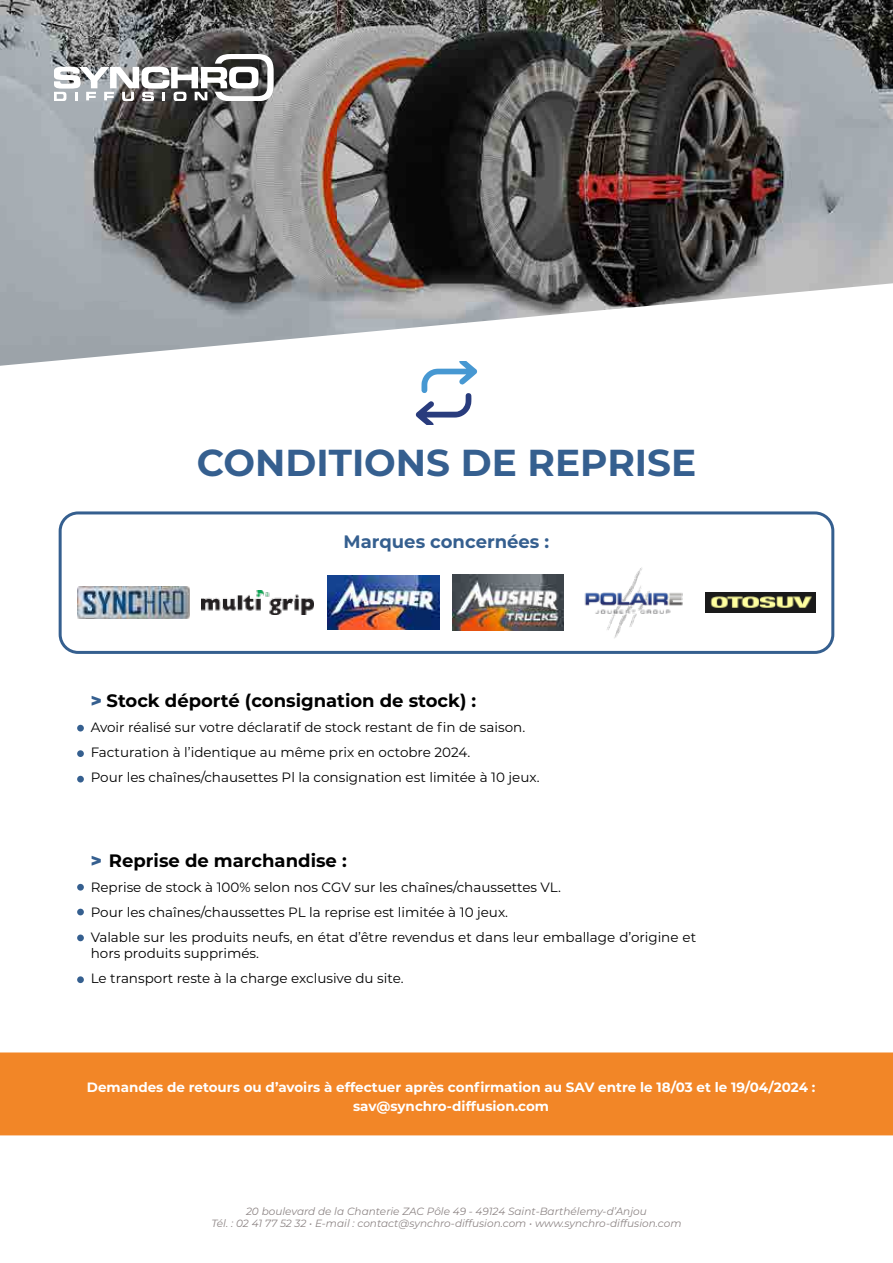
<style>
.page{position:relative;width:893px;height:1263px;background:#fff}
.page>*{position:absolute;margin:0;border:0;box-sizing:border-box;transform-origin:0 0}
.t1{font:700 37.5px "Montserrat";color:#355f8f}
.t2{font:700 18px "Montserrat";color:#000}
.t3{font:700 18px "Montserrat";color:#355f8f}
.t4{font:13.5px/25px "Montserrat";color:#000}
.t5{font:700 13.5px/19px "Montserrat";color:#fff;text-align:center}
.t6{font:italic 10.5px/12.6px "Montserrat";color:#8d8585;text-align:center}
.s1{font-weight:900;color:#355f8f}
</style>
<div class="page">
<img style="left:0;top:0;width:893px;height:303px">
<img style="left:0;top:302px;width:466px;height:64px">
<img style="left:466px;top:302px;width:214px;height:21px">
<svg style="left:415px;top:361px;width:62px;height:63px"></svg>
<img style="left:77px;top:586px;width:113px;height:32px">
<img style="left:202px;top:590px;width:112px;height:24px">
<img style="left:328px;top:575px;width:111px;height:54px">
<img style="left:453px;top:574px;width:111px;height:56px">
<img style="left:584px;top:567px;width:99px;height:72px">
<img style="left:705px;top:592px;width:110px;height:21px">
<div style="left:59px;top:511px;width:775px;height:143px;border:3px solid #355f8f;border-radius:18px"></div>
<div style="left:0;top:1052px;width:893px;height:83px;background:#f28627"></div>
<div style="left:77px;top:725px;width:7px;height:6px;background:#355f8f;border-radius:50%"></div>
<div style="left:77px;top:750px;width:7px;height:7px;background:#355f8f;border-radius:50%"></div>
<div style="left:77px;top:776px;width:7px;height:6px;background:#355f8f;border-radius:50%"></div>
<div style="left:77px;top:884px;width:7px;height:6px;background:#355f8f;border-radius:50%"></div>
<div style="left:77px;top:909px;width:7px;height:6px;background:#355f8f;border-radius:50%"></div>
<div style="left:77px;top:934px;width:7px;height:7px;background:#355f8f;border-radius:50%"></div>
<div style="left:77px;top:976px;width:7px;height:7px;background:#355f8f;border-radius:50%"></div>
<svg style="left:54px;top:54px;width:219px;height:46px"></svg>
<h1 class="t1" style="left:197px;top:436px;width:501px">CONDITIONS DE REPRISE</h1>
<h2 class="t3" style="left:344px;top:528px;width:207px">Marques concernées :</h2>
<h2 class="t2" style="left:91px;top:688px;width:387px"><span class="s1">&gt;</span> Stock déporté (consignation de stock) :</h2>
<p class="t4" style="left:91px;top:714px;width:450px">Avoir réalisé sur votre déclaratif de stock restant de fin de saison.<br>Facturation à l’identique au même prix en octobre 2024.<br>Pour les chaînes/chausettes Pl la consignation est limitée à 10 jeux.</p>
<h2 class="t2" style="left:91px;top:847px;width:258px"><span class="s1">&gt;</span> Reprise de marchandise :</h2>
<p class="t4" style="left:91px;top:874px;width:607px">Reprise de stock à 100% selon nos CGV sur les chaînes/chaussettes VL.<br>Pour les chaînes/chaussettes PL la reprise est limitée à 10 jeux.<br>Valable sur les produits neufs, en état d’être revendus et dans leur emballage d’origine et</p>
<p class="t4" style="left:91px;top:940px;width:314px">hors produits supprimés.<br>Le transport reste à la charge exclusive du site.</p>
<p class="t5" style="left:87px;top:1077px;width:730px">Demandes de retours ou d’avoirs à effectuer après confirmation au SAV entre le 18/03 et le 19/04/2024 : sav@synchro-diffusion.com</p>
<p class="t6" style="left:211px;top:1204px;width:472px">20 boulevard de la Chanterie ZAC Pôle 49 - 49124 Saint-Barthélemy-d’Anjou<br>Tél. : 02 41 77 52 32 • E-mail : contact@synchro-diffusion.com • www.synchro-diffusion.com</p>
</div>
